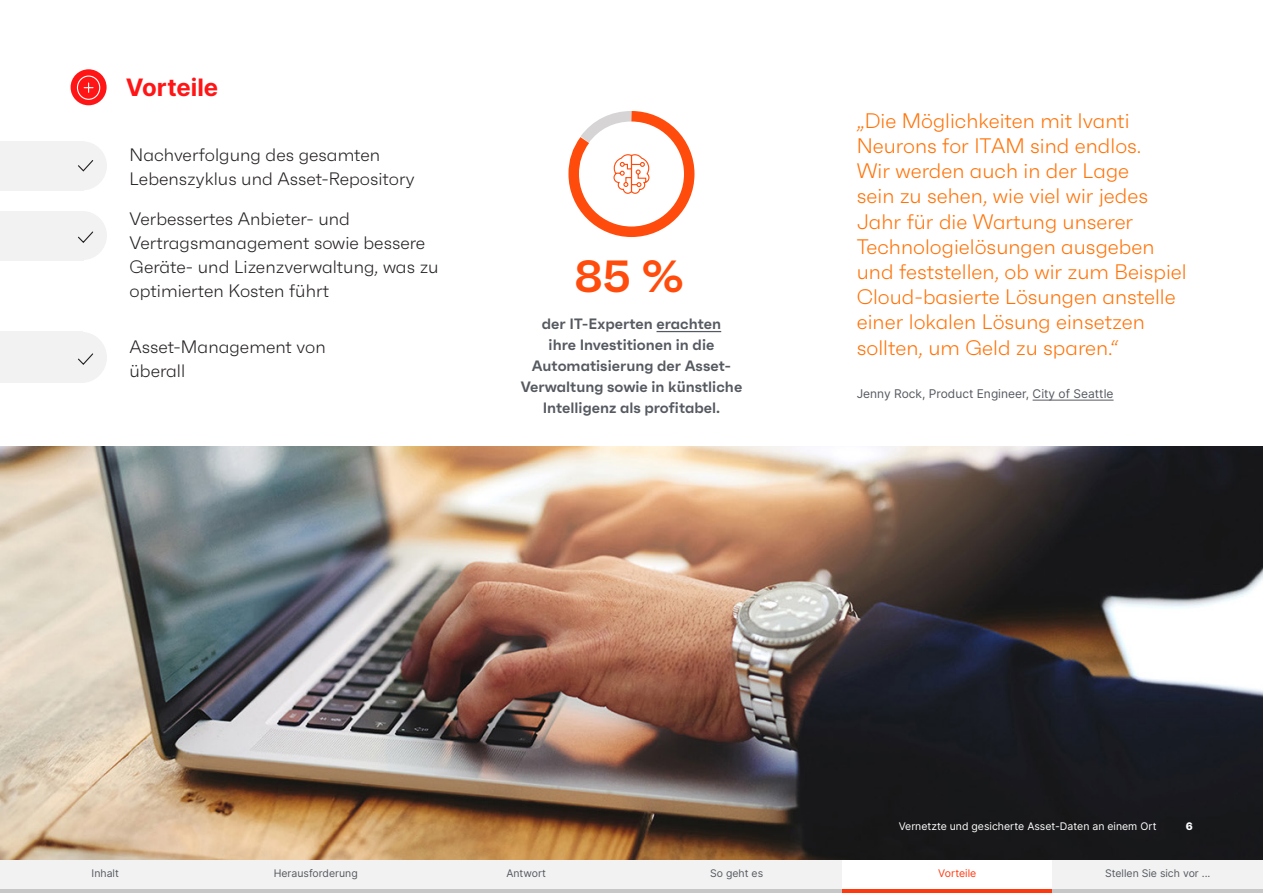
<style>
.page{position:relative;width:1263px;height:893px;background:#fff}
.page>*{position:absolute;margin:0;border:0;box-sizing:border-box;transform-origin:0 0}
.Stat_Text_-_30pt{font:600 45px "Faktum";color:#ff4c0c}
.Eyebrow_Text_Style{font:700 24px "Inter";color:#ff1515}
.Pull_Quote{font:300 21px/25.2px "Faktum";color:#ff7206}
.Heading_6{font:300 18px/24px "Faktum";color:#231f20}
.Call_out_text{font:600 15px/21px "Faktum";color:#555960;text-align:center}
.Captions{font:12px "Inter";color:#555960}
.t1{font:10.5px "Inter";color:#555960}
.Footer_text{font:10.5px "Inter";color:#fff}
.t2{font:10.5px "Inter";color:#ff390f}
.t3{font:800 10.5px "Inter";color:#fff}
</style>
<div class="page">
<div style="left:421px;top:851px;width:210px;height:42px;background:#f2f2f2"></div>
<hr style="left:421px;top:889px;width:210px;height:4px;background:#c7c7c7">
<hr style="left:842px;top:889px;width:210px;height:4px;background:#ff390f">
<div style="left:631px;top:851px;width:211px;height:42px;background:#f2f2f2"></div>
<hr style="left:631px;top:889px;width:211px;height:4px;background:#c7c7c7">
<div style="left:210px;top:851px;width:211px;height:42px;background:#f2f2f2"></div>
<hr style="left:210px;top:889px;width:211px;height:3px;background:#c7c7c7">
<div style="left:0;top:851px;width:210px;height:42px;background:#f2f2f2"></div>
<hr style="left:0;top:889px;width:210px;height:4px;background:#c7c7c7">
<div style="left:1052px;top:851px;width:211px;height:42px;background:#f2f2f2"></div>
<hr style="left:1052px;top:889px;width:211px;height:4px;background:#c7c7c7">
<img style="left:1px;top:446px;width:1262px;height:413px">
<div style="left:0;top:141px;width:84px;height:49px;background:#f2f2f2"></div>
<div style="left:60px;top:144px;width:45px;height:44px;background:#f2f2f2;border-radius:50%"></div>
<div style="left:58px;top:141px;width:49px;height:49px;border:4px solid #f2f2f2;border-radius:50%"></div>
<div style="left:0;top:211px;width:84px;height:49px;background:#f2f2f2"></div>
<div style="left:60px;top:213px;width:45px;height:45px;background:#f2f2f2;border-radius:50%"></div>
<div style="left:58px;top:211px;width:49px;height:49px;border:4px solid #f2f2f2;border-radius:50%"></div>
<div style="left:0;top:332px;width:83px;height:51px;background:#f2f2f2"></div>
<div style="left:59px;top:335px;width:45px;height:45px;background:#f2f2f2;border-radius:50%"></div>
<div style="left:56px;top:332px;width:51px;height:51px;border:6px solid #f2f2f2;border-radius:50%"></div>
<hr style="left:1032px;top:400px;width:81px;height:1px;background:#555960">
<svg style="left:78px;top:231px;width:16px;height:12px"></svg>
<svg style="left:78px;top:160px;width:16px;height:12px"></svg>
<svg style="left:78px;top:353px;width:16px;height:12px"></svg>
<hr style="left:656px;top:331px;width:65px;height:1px;background:#555960">
<svg style="left:568px;top:111px;width:127px;height:126px"></svg>
<div style="left:71px;top:69px;width:36px;height:36px;background:#ff1515;border-radius:50%"></div>
<svg style="left:76px;top:75px;width:25px;height:25px"></svg>
<p class="Eyebrow_Text_Style" style="left:126px;top:70px;width:94px">Vorteile</p>
<p class="Heading_6" style="left:130px;top:143px;width:286px">Nachverfolgung des gesamten<br>Lebenszyklus und Asset-Repository</p>
<p class="Heading_6" style="left:130px;top:207px;width:310px">Verbessertes Anbieter- und<br>Vertragsmanagement sowie bessere<br>Geräte- und Lizenzverwaltung, was zu optimierten Kosten führt</p>
<p class="Heading_6" style="left:130px;top:334px;width:198px">Asset-Management von überall</p>
<p class="Stat_Text_-_30pt" style="left:574px;top:248px;width:111px">85 %</p>
<p class="Call_out_text" style="left:521px;top:313px;width:223px">der IT-Experten erachten<br>ihre Investitionen in die<br>Automatisierung der Asset-<br>Verwaltung sowie in künstliche<br>Intelligenz als profitabel.</p>
<p class="Pull_Quote" style="left:857px;top:108px;width:331px">„Die Möglichkeiten mit Ivanti<br>Neurons for ITAM sind endlos.<br>Wir werden auch in der Lage<br>sein zu sehen, wie viel wir jedes<br>Jahr für die Wartung unserer<br>Technologielösungen ausgeben und feststellen, ob wir zum Beispiel<br>Cloud-basierte Lösungen anstelle einer lokalen Lösung einsetzen sollten, um Geld zu sparen.“</p>
<p class="Captions" style="left:857px;top:385px;width:258px">Jenny Rock, Product Engineer, City of Seattle</p>
<p class="Footer_text" style="left:899px;top:819px;width:259px">Vernetzte und gesicherte Asset-Daten an einem Ort</p>
<p class="t3" style="left:1186px;top:819px;width:9px">6</p>
<p class="t1" style="left:92px;top:866px;width:29px">Inhalt</p>
<p class="t1" style="left:274px;top:866px;width:86px">Herausforderung</p>
<p class="t1" style="left:506px;top:866px;width:41px">Antwort</p>
<p class="t1" style="left:710px;top:866px;width:55px">So geht es</p>
<p class="t2" style="left:938px;top:866px;width:40px">Vorteile</p>
<p class="t1" style="left:1105px;top:866px;width:107px">Stellen Sie sich vor ...</p>
</div>
